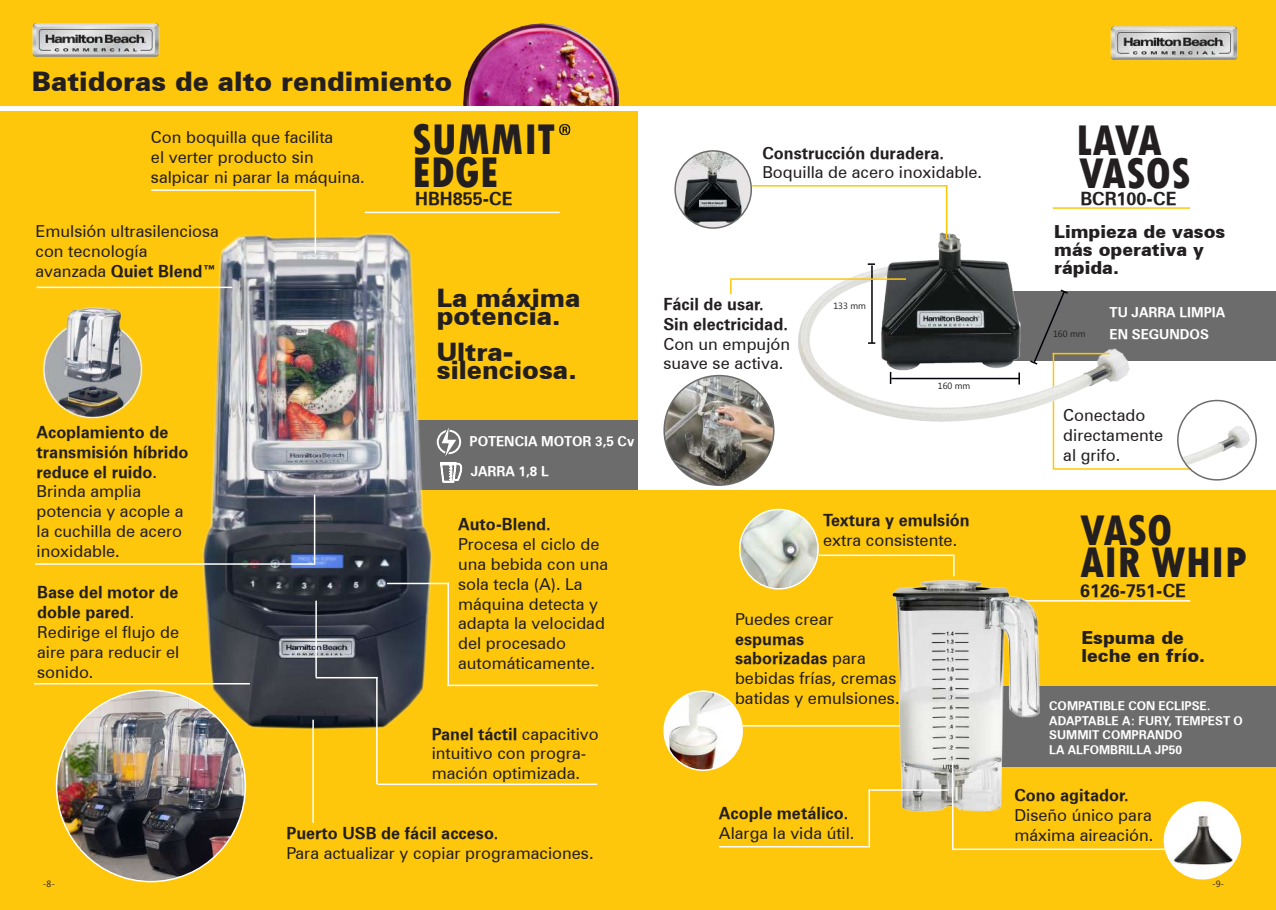
<style>
.page{position:relative;width:1276px;height:910px;background:#fff}
.page>*{position:absolute;margin:0;border:0;box-sizing:border-box;transform-origin:0 0}
.t1{font:800 condensed 45px/31.8px "Tw Cen";color:#231f20}
.t2{font:900 27px "Zurich BT";color:#231f20}
.t3{font:900 25.5px/18px "Zurich BT";color:#231f20}
.t4{font:900 18px/18px "Zurich BT";color:#231f20}
.t5{font:18px "Zurich Bold BT";color:#231f20}
.t6{font:16.5px/19.8px "Zurich BT";color:#231f20}
.t7{font:16.5px/19.8px "Zurich Bold BT";color:#231f20}
.t8{font:13.5px/21.6px "Zurich Bold BT";color:#fff}
.t9{font:12px/14.4px "Zurich Bold BT";color:#fff}
.t10{font:9px "Khmer UI";color:#231f20}
.s1{font-family:"Zurich BT"}
</style>
<div class="page">
<div style="left:631px;top:490px;width:645px;height:420px;background:#fec70c"></div>
<div style="left:0;top:111px;width:638px;height:799px;background:#fec70c"></div>
<div style="left:0;top:0;width:1276px;height:106px;background:#fec70c"></div>
<img style="left:463px;top:23px;width:156px;height:83px">
<img style="left:664px;top:376px;width:110px;height:109px;border-radius:55px">
<div style="left:663px;top:375px;width:111px;height:111px;border:2px solid #6c6c6c;border-radius:50%"></div>
<img style="left:32px;top:23px;width:128px;height:35px">
<img style="left:1110px;top:26px;width:128px;height:35px">
<div style="left:350px;top:420px;width:288px;height:70px;background:#6c6c6c"></div>
<hr style="left:365px;top:212px;width:194px;height:1px;background:#fff">
<img style="left:558px;top:123px;width:13px;height:13px">
<img style="left:197px;top:213px;width:252px;height:517px">
<hr style="left:387px;top:583px;width:62px;height:1px;background:#fff">
<hr style="left:316px;top:677px;width:62px;height:1px;background:#fff">
<hr style="left:447px;top:685px;width:151px;height:1px;background:#fff">
<hr style="left:378px;top:783px;width:219px;height:2px;background:#fff">
<hr style="left:35px;top:563px;width:280px;height:2px;background:#fff">
<hr style="left:34px;top:683px;width:216px;height:1px;background:#fff">
<hr style="left:151px;top:189px;width:165px;height:2px;background:#fff">
<hr style="left:37px;top:287px;width:195px;height:1px;background:#fff">
<hr style="left:315px;top:601px;width:2px;height:76px;background:#fff">
<hr style="left:312px;top:720px;width:2px;height:103px;background:#fff">
<hr style="left:447px;top:583px;width:2px;height:103px;background:#fff">
<hr style="left:376px;top:677px;width:2px;height:107px;background:#fff">
<hr style="left:314px;top:495px;width:1px;height:68px;background:#fff">
<hr style="left:315px;top:191px;width:1px;height:62px;background:#fff">
<img style="left:43px;top:307px;width:100px;height:112px">
<div style="left:995px;top:291px;width:281px;height:69px;background:#6c6c6c"></div>
<div style="left:980px;top:686px;width:296px;height:80px;background:#6c6c6c"></div>
<hr style="left:1052px;top:207px;width:138px;height:2px;background:#fec70a">
<hr style="left:980px;top:600px;width:210px;height:2px;background:#fff">
<hr style="left:952px;top:848px;width:213px;height:2px;background:#fff">
<img style="left:677px;top:153px;width:74px;height:75px">
<div style="left:674px;top:150px;width:78px;height:79px;border:2px solid #6c6c6c;border-radius:50%"></div>
<img style="left:664px;top:693px;width:78px;height:77px">
<div style="left:663px;top:690px;width:80px;height:81px;border:2px solid #fff;border-radius:50%"></div>
<img style="left:741px;top:509px;width:77px;height:78px">
<div style="left:739px;top:509px;width:80px;height:81px;border:2px solid #fff;border-radius:50%"></div>
<img style="left:57px;top:690px;width:188px;height:192px">
<div style="left:1164px;top:802px;width:76px;height:77px;background:#fff;border-radius:50%"></div>
<img style="left:1166px;top:812px;width:74px;height:57px">
<div style="left:1163px;top:801px;width:78px;height:78px;border:2px solid #fff;border-radius:50%"></div>
<hr style="left:1053px;top:468px;width:138px;height:2px;background:#fec70a">
<hr style="left:743px;top:725px;width:195px;height:2px;background:#fff">
<hr style="left:819px;top:555px;width:134px;height:1px;background:#fff">
<svg style="left:730px;top:278px;width:1px;height:16px"></svg>
<hr style="left:1052px;top:353px;width:2px;height:116px;background:#fec70a">
<svg style="left:953px;top:555px;width:1px;height:18px"></svg>
<hr style="left:752px;top:185px;width:195px;height:2px;background:#fec70a">
<img style="left:798px;top:229px;width:335px;height:198px">
<hr style="left:891px;top:378px;width:128px;height:1px;background:#000008">
<hr style="left:871px;top:265px;width:1px;height:78px;background:#000008">
<svg style="left:890px;top:372px;width:1px;height:12px"></svg>
<svg style="left:868px;top:342px;width:7px;height:2px"></svg>
<svg style="left:1018px;top:372px;width:2px;height:13px"></svg>
<svg style="left:1028px;top:288px;width:41px;height:78px"></svg>
<hr style="left:1052px;top:353px;width:57px;height:1px;background:#fec70a">
<hr style="left:946px;top:185px;width:1px;height:54px;background:#fec70a">
<hr style="left:731px;top:278px;width:175px;height:2px;background:#fec70a">
<img style="left:885px;top:573px;width:162px;height:246px">
<hr style="left:952px;top:762px;width:1px;height:88px;background:#fff">
<hr style="left:868px;top:789px;width:2px;height:58px;background:#fff">
<hr style="left:868px;top:789px;width:80px;height:2px;background:#fff">
<hr style="left:719px;top:846px;width:149px;height:1px;background:#fff">
<svg style="left:437px;top:427px;width:26px;height:79px"></svg>
<img style="left:1177px;top:401px;width:75px;height:77px">
<div style="left:1177px;top:400px;width:80px;height:81px;border:2px solid #6c6c6c;border-radius:50%"></div>
<svg style="left:867px;top:263px;width:8px;height:2px"></svg>
<h2 class="t2" style="left:32px;top:65px;width:422px">Batidoras de alto rendimiento</h2>
<p class="t6" style="left:151px;top:127px;width:215px">Con boquilla que facilita<br>el verter producto sin salpicar ni parar la máquina.</p>
<p class="t6" style="left:35px;top:222px;width:185px">Emulsión ultrasilenciosa con tecnología</p>
<p class="t7" style="left:35px;top:261px;width:182px"><span class="s1">avanzada</span> Quiet Blend™</p>
<p class="t7" style="left:37px;top:422px;width:153px">Acoplamiento de transmisión híbrido reduce el ruido<span class="s1">.</span></p>
<p class="t6" style="left:37px;top:481px;width:149px">Brinda amplia potencia y acople a la cuchilla de acero inoxidable.</p>
<p class="t7" style="left:37px;top:582px;width:143px">Base del motor de doble pared<span class="s1">.</span></p>
<p class="t6" style="left:37px;top:622px;width:144px;text-align:justify">Redirige el flujo de aire para reducir el sonido.</p>
<h1 class="t1" style="left:412px;top:124px;width:145px">SUMMIT</h1>
<p class="t5" style="left:415px;top:188px;width:99px">HBH855-CE</p>
<h1 class="t1" style="left:412px;top:156px;width:88px">EDGE</h1>
<h3 class="t3" style="left:437px;top:289px;width:145px">La máxima potencia.</h3>
<h3 class="t3" style="left:437px;top:343px;width:141px">Ultra&shy;silenciosa.</h3>
<p class="t8" style="left:469px;top:430px;width:166px">POTENCIA MOTOR 3,5 Cv</p>
<p class="t8" style="left:471px;top:461px;width:79px">JARRA 1,8 L</p>
<p class="t7" style="left:458px;top:515px;width:94px">Auto-Blend.</p>
<p class="t6" style="left:458px;top:534px;width:151px">Procesa el ciclo de una bebida con una sola tecla (A). La máquina detecta y adapta la velocidad del procesado automáticamente.</p>
<p class="t7" style="left:432px;top:724px;width:169px">Panel táctil <span class="s1">capacitivo</span></p>
<p class="t6" style="left:432px;top:744px;width:156px">intuitivo con progra&shy;mación optimizada.</p>
<p class="t7" style="left:286px;top:823px;width:214px">Puerto USB de fácil acceso.</p>
<p class="t6" style="left:286px;top:843px;width:309px">Para actualizar y copiar programaciones.</p>
<p class="t7" style="left:762px;top:143px;width:183px">Construcción duradera.</p>
<p class="t6" style="left:762px;top:163px;width:221px">Boquilla de acero inoxidable.</p>
<p class="t7" style="left:663px;top:294px;width:126px">Fácil de usar.<br>Sin electricidad.</p>
<p class="t6" style="left:663px;top:334px;width:128px">Con un empujón suave se activa.</p>
<p class="t10" style="left:833px;top:301px;width:34px">133 mm</p>
<p class="t10" style="left:938px;top:381px;width:34px">160 mm</p>
<p class="t7" style="left:823px;top:510px;width:148px">Textura y emulsión</p>
<p class="t6" style="left:823px;top:530px;width:136px">extra consistente.</p>
<p class="t6" style="left:735px;top:609px;width:100px">Puedes crear</p>
<p class="t7" style="left:735px;top:629px;width:132px">espumas saborizadas <span class="s1">para</span></p>
<p class="t6" style="left:735px;top:668px;width:166px">bebidas frías, cremas batidas y emulsiones.</p>
<p class="t7" style="left:719px;top:803px;width:131px">Acople metálico.</p>
<p class="t6" style="left:719px;top:823px;width:137px">Alarga la vida útil.</p>
<h1 class="t1" style="left:1076px;top:124px;width:87px">LAVA</h1>
<h1 class="t1" style="left:1079px;top:157px;width:113px">VASOS</h1>
<p class="t5" style="left:1080px;top:188px;width:98px">BCR100-CE</p>
<p class="t4" style="left:1054px;top:223px;width:173px">Limpieza de vasos más operativa y rápida.</p>
<p class="t10" style="left:1053px;top:328px;width:34px">160 mm</p>
<p class="t8" style="left:1109px;top:301px;width:117px">TU JARRA LIMPIA<br>EN SEGUNDOS</p>
<p class="t6" style="left:1063px;top:405px;width:101px">Conectado directamente al grifo.</p>
<h1 class="t1" style="left:1080px;top:515px;width:169px">VASO<br>AIR WHIP</h1>
<p class="t5" style="left:1080px;top:580px;width:107px">6126-751-CE</p>
<p class="t4" style="left:1081px;top:628px;width:125px">Espuma de leche en frío.</p>
<p class="t9" style="left:1049px;top:699px;width:195px">COMPATIBLE CON ECLIPSE.<br>ADAPTABLE A: FURY, TEMPEST O<br>SUMMIT COMPRANDO<br>LA ALFOMBRILLA JP50</p>
<p class="t7" style="left:1014px;top:785px;width:116px">Cono agitador.</p>
<p class="t6" style="left:1014px;top:805px;width:141px">Diseño único para máxima aireación.</p>
<p class="t10" style="left:43px;top:878px;width:14px">-8-</p>
<p class="t10" style="left:1212px;top:879px;width:14px">-9-</p>
</div>
